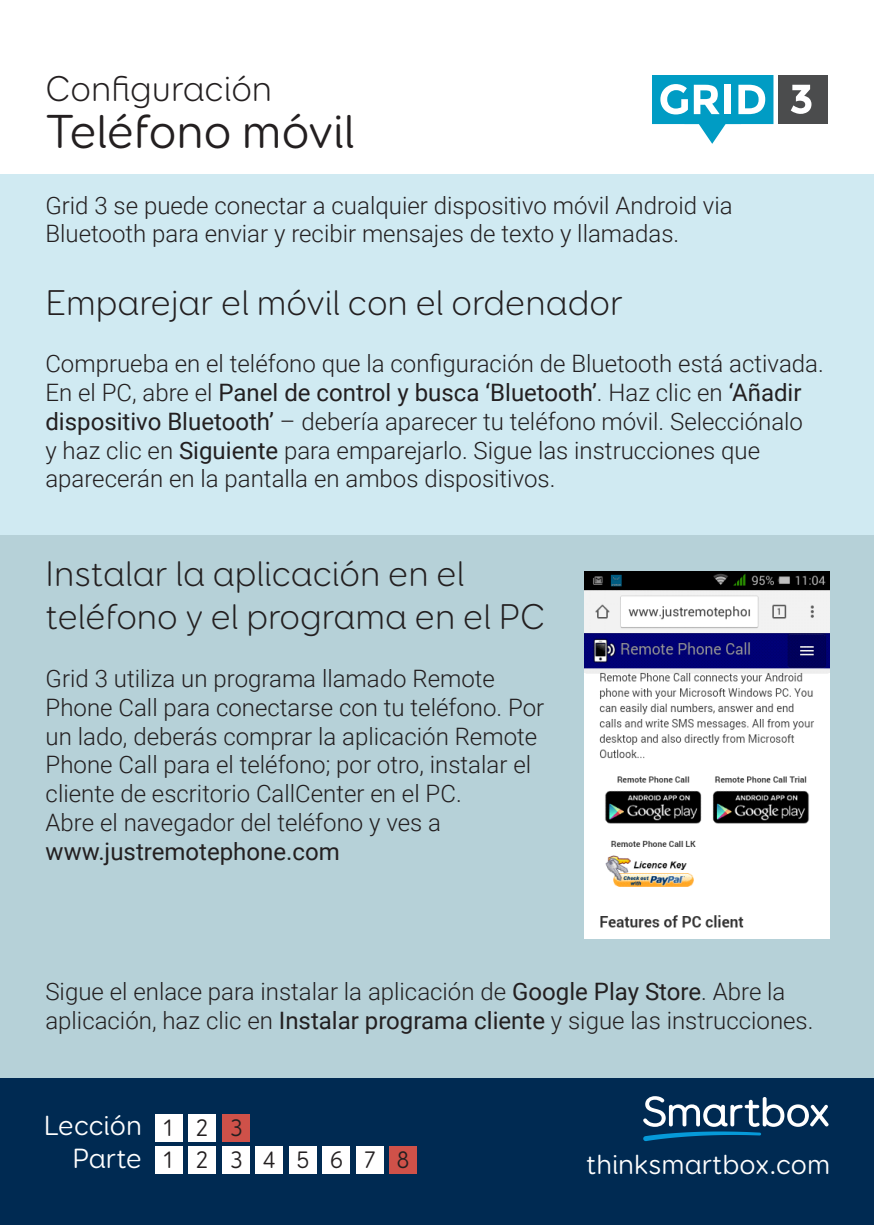
<style>
.page{position:relative;width:874px;height:1225px;background:#fff}
.page>*{position:absolute;margin:0;border:0;box-sizing:border-box;transform-origin:0 0}
.t1{font:48px "Booster Next FY";color:#231f20}
.Paragraph_Style_3{font:300 36px/43.2px "Booster Next FY";color:#231f20}
.Paragraph_Style_1{font:300 36px "Booster Next FY";color:#231f20}
.Para{font:28px "Booster Next FY";color:#fff}
.Paragraph_Style_1-2{font:300 24px/28.8px "Roboto";color:#231f20}
.Para-2{font:300 24px/28.8px "Roboto";color:#231f20}
.Para-3{font:24px "Roboto";color:#231f20}
.Para-4{font:24px "Booster Next FY";color:#231f20}
.s1{font-weight:400}
</style>
<div class="page">
<div style="left:0;top:534px;width:873px;height:544px;background:#b6d1d8"></div>
<div style="left:0;top:174px;width:873px;height:360px;background:#d0eaf2"></div>
<div style="left:0;top:1078px;width:873px;height:147px;background:#002a52"></div>
<div style="left:777px;top:75px;width:50px;height:49px;background:#4b4c4d"></div>
<svg style="left:790px;top:85px;width:21px;height:29px"></svg>
<svg style="left:652px;top:75px;width:121px;height:69px"></svg>
<svg style="left:643px;top:1096px;width:185px;height:45px"></svg>
<img style="left:584px;top:571px;width:244px;height:367px">
<div style="left:155px;top:1114px;width:27px;height:27px;background:#fff"></div>
<div style="left:188px;top:1114px;width:28px;height:27px;background:#fff"></div>
<div style="left:222px;top:1114px;width:27px;height:27px;background:#cf5149"></div>
<div style="left:155px;top:1146px;width:27px;height:27px;background:#fff"></div>
<div style="left:188px;top:1146px;width:28px;height:27px;background:#fff"></div>
<div style="left:222px;top:1146px;width:27px;height:27px;background:#fff"></div>
<div style="left:255px;top:1146px;width:28px;height:27px;background:#fff"></div>
<div style="left:289px;top:1146px;width:27px;height:27px;background:#fff"></div>
<div style="left:322px;top:1146px;width:28px;height:27px;background:#fff"></div>
<div style="left:356px;top:1146px;width:27px;height:27px;background:#fff"></div>
<div style="left:389px;top:1146px;width:28px;height:27px;background:#cf5149"></div>
<p class="Paragraph_Style_3" style="left:46px;top:67px;width:228px">Configuración</p>
<p class="t1" style="left:45px;top:102px;width:310px">Teléfono móvil</p>
<p class="Paragraph_Style_1-2" style="left:45px;top:190px;width:688px">Grid 3 se puede conectar a cualquier dispositivo móvil Android via<br>Bluetooth para enviar y recibir mensajes de texto y llamadas.</p>
<p class="Paragraph_Style_1" style="left:45px;top:280px;width:579px">Emparejar el móvil con el ordenador</p>
<p class="Paragraph_Style_1-2" style="left:45px;top:348px;width:779px">Comprueba en el teléfono que la configuración de Bluetooth está activada.<br>En el PC, abre el <span class="s1">Panel de control y busca ‘Bluetooth’</span>. Haz clic en <span class="s1">‘Añadir dispositivo Bluetooth’</span> – debería aparecer tu teléfono móvil. Selecciónalo<br>y haz clic en <span class="s1">Siguiente</span> para emparejarlo. Sigue las instrucciones que aparecerán en la pantalla en ambos dispositivos.</p>
<p class="Paragraph_Style_3" style="left:46px;top:552px;width:500px">Instalar la aplicación en el teléfono y el programa en el PC</p>
<p class="Para-2" style="left:46px;top:663px;width:500px">Grid 3 utiliza un programa llamado Remote Phone Call para conectarse con tu teléfono. Por un lado, deberás comprar la aplicación Remote Phone Call para el teléfono; por otro, instalar el cliente de escritorio CallCenter en el PC.</p>
<p class="Para-2" style="left:46px;top:807px;width:397px">Abre el navegador del teléfono y ves a</p>
<p class="Para-3" style="left:46px;top:834px;width:295px">www.justremotephone.com</p>
<p class="Para-2" style="left:45px;top:976px;width:769px">Sigue el enlace para instalar la aplicación de <span class="s1">Google Play Store</span>. Abre la aplicación, haz clic en <span class="s1">Instalar programa cliente</span> y sigue las instrucciones.</p>
<p class="Para" style="left:44px;top:1108px;width:99px">Lección</p>
<p class="Para" style="left:72px;top:1141px;width:71px">Parte</p>
<p class="Para-4" style="left:163px;top:1113px;width:11px">1</p>
<p class="Para-4" style="left:163px;top:1145px;width:11px">1</p>
<p class="Para-4" style="left:196px;top:1113px;width:14px">2</p>
<p class="Para-4" style="left:196px;top:1145px;width:14px">2</p>
<p class="Para-4" style="left:230px;top:1113px;width:14px">3</p>
<p class="Para-4" style="left:230px;top:1144px;width:14px">3</p>
<p class="Para-4" style="left:262px;top:1144px;width:14px">4</p>
<p class="Para-4" style="left:296px;top:1144px;width:15px">5</p>
<p class="Para-4" style="left:329px;top:1144px;width:15px">6</p>
<p class="Para-4" style="left:364px;top:1145px;width:12px">7</p>
<p class="Para-4" style="left:396px;top:1144px;width:15px">8</p>
<p class="Para" style="left:586px;top:1147px;width:245px">thinksmartbox.com</p>
</div>
